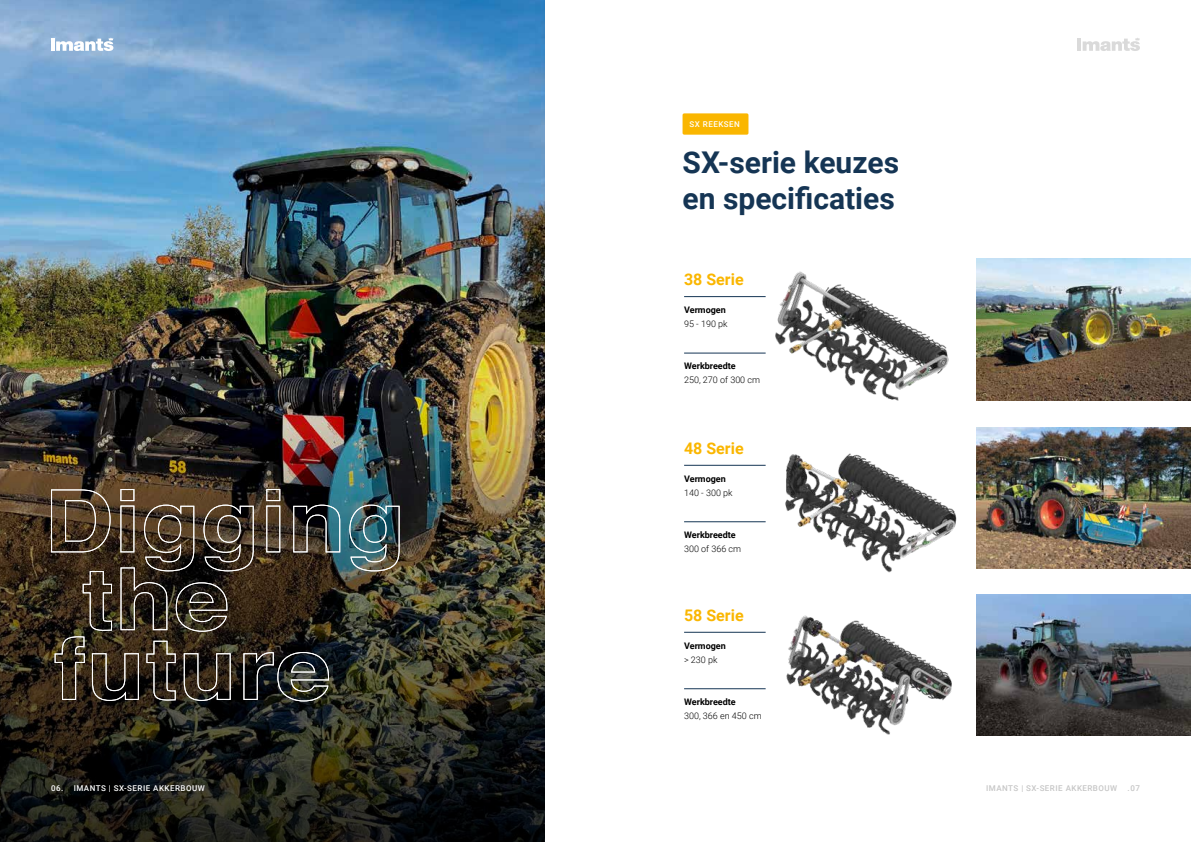
<style>
.page{position:relative;width:1191px;height:842px;background:#fff}
.page>*{position:absolute;margin:0;border:0;box-sizing:border-box;transform-origin:0 0}
.t1{font:700 30px/36px "Roboto";color:#153554}
.t2{font:700 16px "Roboto";color:#fab600}
.t3{font:300 9px "Roboto";color:#000}
.t4{font:700 9px "Roboto";color:#000}
.t5{font:500 8px "Roboto";letter-spacing:.06em;color:#fff}
.t6{font:500 8px "Roboto";letter-spacing:.06em;color:#c6c6c6}
</style>
<div class="page">
<div style="left:682px;top:113px;width:66px;height:22px;background:#fab600;border-radius:2px"></div>
<svg style="left:1077px;top:38px;width:63px;height:13px"></svg>
<img style="left:0;top:0;width:544px;height:380px">
<img style="left:0;top:380px;width:544px;height:462px">
<svg style="left:51px;top:37px;width:62px;height:14px"></svg>
<hr style="left:684px;top:296px;width:81px;height:1px;background:#153554">
<hr style="left:684px;top:465px;width:81px;height:1px;background:#153554">
<hr style="left:684px;top:632px;width:81px;height:1px;background:#153554">
<hr style="left:684px;top:353px;width:81px;height:1px;background:#153554">
<hr style="left:684px;top:522px;width:81px;height:1px;background:#153554">
<hr style="left:684px;top:688px;width:81px;height:1px;background:#153554">
<img style="left:775px;top:271px;width:174px;height:130px">
<img style="left:785px;top:453px;width:172px;height:120px">
<img style="left:786px;top:615px;width:166px;height:120px">
<img style="left:976px;top:259px;width:215px;height:141px">
<img style="left:976px;top:427px;width:215px;height:142px">
<img style="left:976px;top:594px;width:215px;height:142px">
<img style="left:349px;top:504px;width:51px;height:68px">
<svg style="left:51px;top:488px;width:290px;height:214px;background:#40372b"></svg>
<p class="t5" style="left:689px;top:118px;width:52px">SX REEKSEN</p>
<h1 class="t1" style="left:682px;top:144px;width:218px">SX-serie keuzes en specificaties</h1>
<h2 class="t2" style="left:684px;top:268px;width:61px">38 Serie</h2>
<p class="t4" style="left:684px;top:304px;width:43px">Vermogen</p>
<p class="t3" style="left:684px;top:318px;width:45px">95 - 190 pk</p>
<p class="t4" style="left:684px;top:360px;width:53px">Werkbreedte</p>
<p class="t3" style="left:684px;top:374px;width:77px">250, 270 of 300 cm</p>
<h2 class="t2" style="left:684px;top:437px;width:61px">48 Serie</h2>
<p class="t4" style="left:684px;top:472px;width:43px">Vermogen</p>
<p class="t3" style="left:684px;top:486px;width:50px">140 - 300 pk</p>
<p class="t4" style="left:684px;top:528px;width:53px">Werkbreedte</p>
<p class="t3" style="left:684px;top:542px;width:59px">300 of 366 cm</p>
<h2 class="t2" style="left:684px;top:604px;width:61px">58 Serie</h2>
<p class="t4" style="left:684px;top:639px;width:43px">Vermogen</p>
<p class="t3" style="left:684px;top:653px;width:35px">&gt; 230 pk</p>
<p class="t4" style="left:684px;top:695px;width:53px">Werkbreedte</p>
<p class="t3" style="left:684px;top:709px;width:79px">300, 366 en 450 cm</p>
<p class="t5" style="left:51px;top:782px;width:155px">06. IMANTS | SX-SERIE AKKERBOUW</p>
<p class="t6" style="left:986px;top:782px;width:133px">IMANTS | SX-SERIE AKKERBOUW</p>
<p class="t6" style="left:1127px;top:782px;width:14px">.07</p>
</div>
